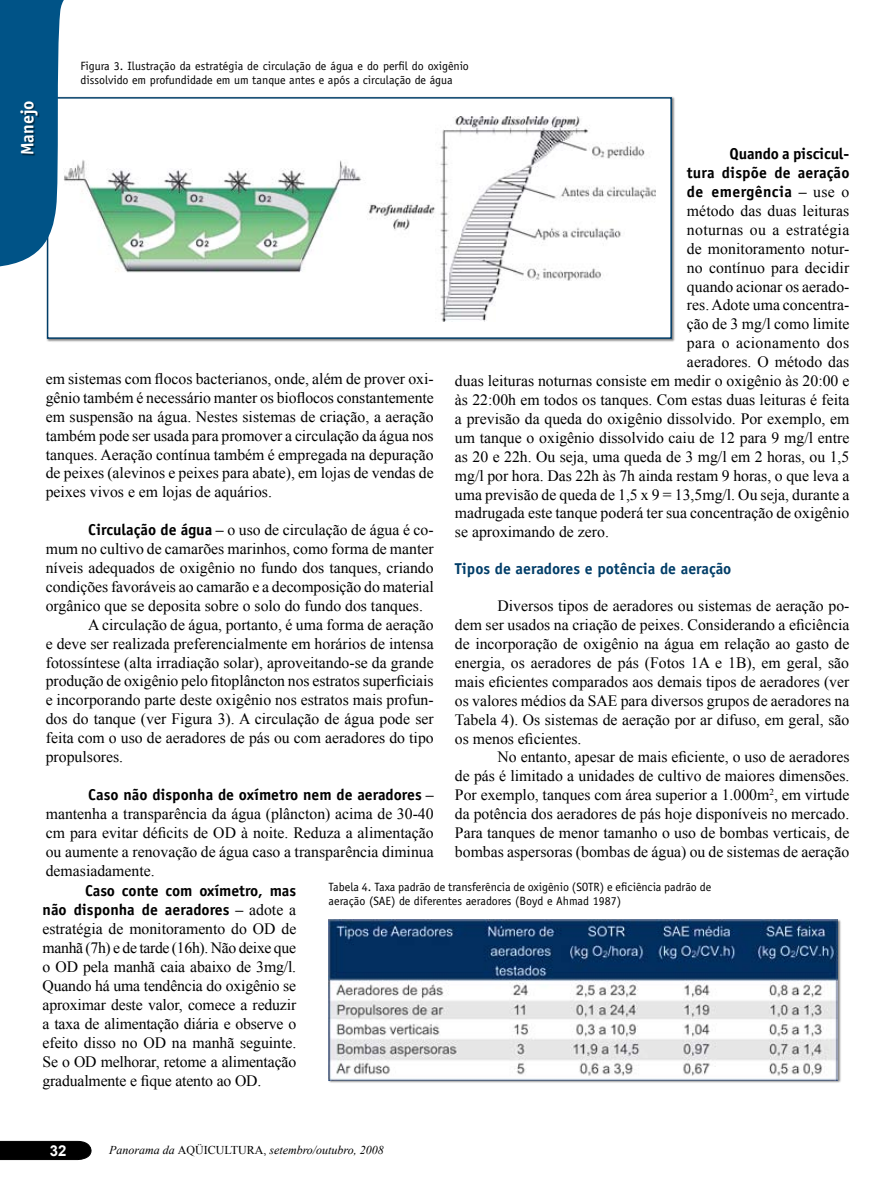
<style>
.page{position:relative;width:893px;height:1191px;background:#fff}
.page>*{position:absolute;margin:0;border:0;box-sizing:border-box;transform-origin:0 0}
.t1{font:700 18px "Officina Sans";color:#fff}
.t2{font:15.75px/18.9px "Times New Roman";color:#000;text-align:justify}
.t3{font:700 15.75px/18.9px "Officina Sans";color:#000;text-align:justify}
.t4{font:15.75px "Times New Roman";letter-spacing:.02em;color:#000}
.t5{font:700 15.75px "Officina Sans";color:#003d68}
.t6{font:700 15px "Arial";color:#fff}
.t7{font:12px/14.4px "Officina Sans";color:#000}
.t8{font:italic 12px "Times New Roman";color:#000}
.s1{font-family:"Officina Sans";font-weight:700}
.s2{font-weight:700}
.s3{font-family:"Times New Roman"}
.s4{font-family:"Times New Roman";font-weight:400}
.s5{font-style:normal}
</style>
<div class="page">
<svg style="left:0;top:1140px;width:92px;height:20px"></svg>
<div style="left:46px;top:97px;width:635px;height:251px;background:#000;opacity:.5"></div>
<div style="left:48px;top:98px;width:623px;height:240px;background:#fff"></div>
<img style="left:72px;top:117px;width:583px;height:204px">
<div style="left:47px;top:97px;width:625px;height:242px;border:2px solid #003d68"></div>
<svg style="left:0;top:0;width:72px;height:267px"></svg>
<div style="left:21px;top:102px;width:35px;height:265px;background:#000;opacity:.5"></div>
<div style="left:328px;top:919px;width:519px;height:170px;background:#000;opacity:.5"></div>
<img style="left:329px;top:919px;width:509px;height:161px">
<p class="t1" style="left:16px;top:155px;width:57px;rotate:-90deg">Manejo</p>
<p class="t7" style="left:80px;top:59px;width:390px">Figura 3. Ilustração da estratégia de circulação de água e do perfil do oxigênio dissolvido em profundidade em um tanque antes e após a circulação de água</p>
<p class="t2" style="left:46px;top:369px;width:389px">em sistemas com flocos bacterianos, onde, além de prover oxi&shy;gênio também é necessário manter os bioflocos constantemente em suspensão na água. Nestes sistemas de criação, a aeração também pode ser usada para promover a circulação da água nos tanques. Aeração contínua também é empregada na depuração de peixes (alevinos e peixes para abate), em lojas de vendas de peixes vivos e em lojas de aquários.</p>
<p class="t2" style="left:88px;top:520px;width:347px"><span class="s1">Circulação de água</span> <span class="s2">–</span> o uso de circulação de água é co-</p>
<p class="t2" style="left:46px;top:539px;width:389px">mum no cultivo de camarões marinhos, como forma de manter</p>
<p class="t2" style="left:46px;top:558px;width:389px">níveis adequados de oxigênio no fundo dos tanques, criando</p>
<p class="t2" style="left:46px;top:577px;width:390px">condições favoráveis ao camarão e a decomposição do material</p>
<p class="t2" style="left:46px;top:596px;width:379px">orgânico que se deposita sobre o solo do fundo dos tanques.</p>
<p class="t2" style="left:88px;top:615px;width:347px">A circulação de água, portanto, é uma forma de aeração</p>
<p class="t2" style="left:46px;top:633px;width:389px">e deve ser realizada preferencialmente em horários de intensa</p>
<p class="t2" style="left:46px;top:652px;width:389px">fotossíntese (alta irradiação solar), aproveitando-se da grande</p>
<p class="t2" style="left:46px;top:671px;width:389px">produção de oxigênio pelo fitoplâncton nos estratos superficiais</p>
<p class="t2" style="left:46px;top:690px;width:389px">e incorporando parte deste oxigênio nos estratos mais profun-</p>
<p class="t2" style="left:46px;top:709px;width:389px">dos do tanque (ver Figura 3). A circulação de água pode ser</p>
<p class="t2" style="left:46px;top:728px;width:389px">feita com o uso de aeradores de pás ou com aeradores do tipo</p>
<p class="t2" style="left:46px;top:747px;width:79px">propulsores.</p>
<p class="t3" style="left:88px;top:785px;width:347px">Caso não disponha de oxímetro nem de aeradores <span class="s3">–</span></p>
<p class="t2" style="left:46px;top:804px;width:389px">mantenha a transparência da água (plâncton) acima de 30-40 cm para evitar déficits de OD à noite. Reduza a alimentação ou aumente a renovação de água caso a transparência diminua demasiadamente.</p>
<p class="t3" style="left:687px;top:144px;width:164px;text-indent:43px">Quando a piscicul&shy;tura dispõe de aeração de emergência <span class="s3">–</span> <span class="s4">use o</span></p>
<p class="t2" style="left:687px;top:201px;width:164px">método das duas leituras</p>
<p class="t4" style="left:687px;top:219px;width:164px">noturnas ou a estratégia</p>
<p class="t2" style="left:687px;top:239px;width:164px">de monitoramento notur-</p>
<p class="t2" style="left:687px;top:258px;width:164px">no contínuo para decidir</p>
<p class="t2" style="left:687px;top:276px;width:164px">quando acionar os aerado-</p>
<p class="t2" style="left:687px;top:295px;width:164px">res. Adote uma concentra-</p>
<p class="t2" style="left:687px;top:314px;width:164px">ção de 3 mg/l como limite</p>
<p class="t4" style="left:687px;top:332px;width:164px">para o acionamento dos</p>
<p class="t2" style="left:687px;top:352px;width:164px">aeradores. O método das</p>
<p class="t2" style="left:455px;top:371px;width:396px">duas leituras noturnas consiste em medir o oxigênio às 20:00 e</p>
<p class="t2" style="left:455px;top:390px;width:396px">às 22:00h em todos os tanques. Com estas duas leituras é feita</p>
<p class="t2" style="left:455px;top:409px;width:396px">a previsão da queda do oxigênio dissolvido. Por exemplo, em</p>
<p class="t2" style="left:455px;top:428px;width:396px">um tanque o oxigênio dissolvido caiu de 12 para 9 mg/l entre</p>
<p class="t2" style="left:455px;top:447px;width:396px">as 20 e 22h. Ou seja, uma queda de 3 mg/l em 2 horas, ou 1,5</p>
<p class="t2" style="left:455px;top:465px;width:396px">mg/l por hora. Das 22h às 7h ainda restam 9 horas, o que leva a</p>
<p class="t2" style="left:455px;top:484px;width:396px">uma previsão de queda de 1,5 x 9 = 13,5mg/l. Ou seja, durante a</p>
<p class="t2" style="left:455px;top:503px;width:396px">madrugada este tanque poderá ter sua concentração de oxigênio</p>
<p class="t2" style="left:455px;top:522px;width:155px">se aproximando de zero.</p>
<p class="t5" style="left:455px;top:559px;width:278px">Tipos de aeradores e potência de aeração</p>
<p class="t2" style="left:455px;top:596px;width:396px;text-indent:43px">Diversos tipos de aeradores ou sistemas de aeração po&shy;dem ser usados na criação de peixes. Considerando a eficiência de incorporação de oxigênio na água em relação ao gasto de energia, os aeradores de pás (Fotos 1A e 1B), em geral, são mais eficientes comparados aos demais tipos de aeradores (ver os valores médios da SAE para diversos grupos de aeradores na Tabela 4). Os sistemas de aeração por ar difuso, em geral, são os menos eficientes.</p>
<p class="t2" style="left:455px;top:747px;width:396px;text-indent:43px">No entanto, apesar de mais eficiente, o uso de aeradores de pás é limitado a unidades de cultivo de maiores dimensões.<br>Por exemplo, tanques com área superior a 1.000m<sup>2</sup>, em virtude da potência dos aeradores de pás hoje disponíveis no mercado.<br>Para tanques de menor tamanho o uso de bombas verticais, de bombas aspersoras (bombas de água) ou de sistemas de aeração</p>
<p class="t3" style="left:43px;top:881px;width:255px;text-align:right">Caso conte com oxímetro, mas<br>não disponha de aeradores <span class="s3">–</span> <span class="s4">adote a</span></p>
<p class="t2" style="left:43px;top:919px;width:255px">estratégia de monitoramento do OD de manhã (7h) e de tarde (16h). Não deixe que o OD pela manhã caia abaixo de 3mg/l.<br>Quando há uma tendência do oxigênio se aproximar deste valor, comece a reduzir a taxa de alimentação diária e observe o efeito disso no OD na manhã seguinte.<br>Se o OD melhorar, retome a alimentação gradualmente e fique atento ao OD.</p>
<p class="t7" style="left:329px;top:879px;width:384px">Tabela 4. Taxa padrão de transferência de oxigênio (SOTR) e eficiência padrão de aeração (SAE) de diferentes aeradores (Boyd e Ahmad 1987)</p>
<p class="t6" style="left:50px;top:1140px;width:18px">32</p>
<p class="t8" style="left:109px;top:1141px;width:276px">Panorama da <span class="s5">AQÜICULTURA,</span> setembro/outubro, 2008</p>
</div>
